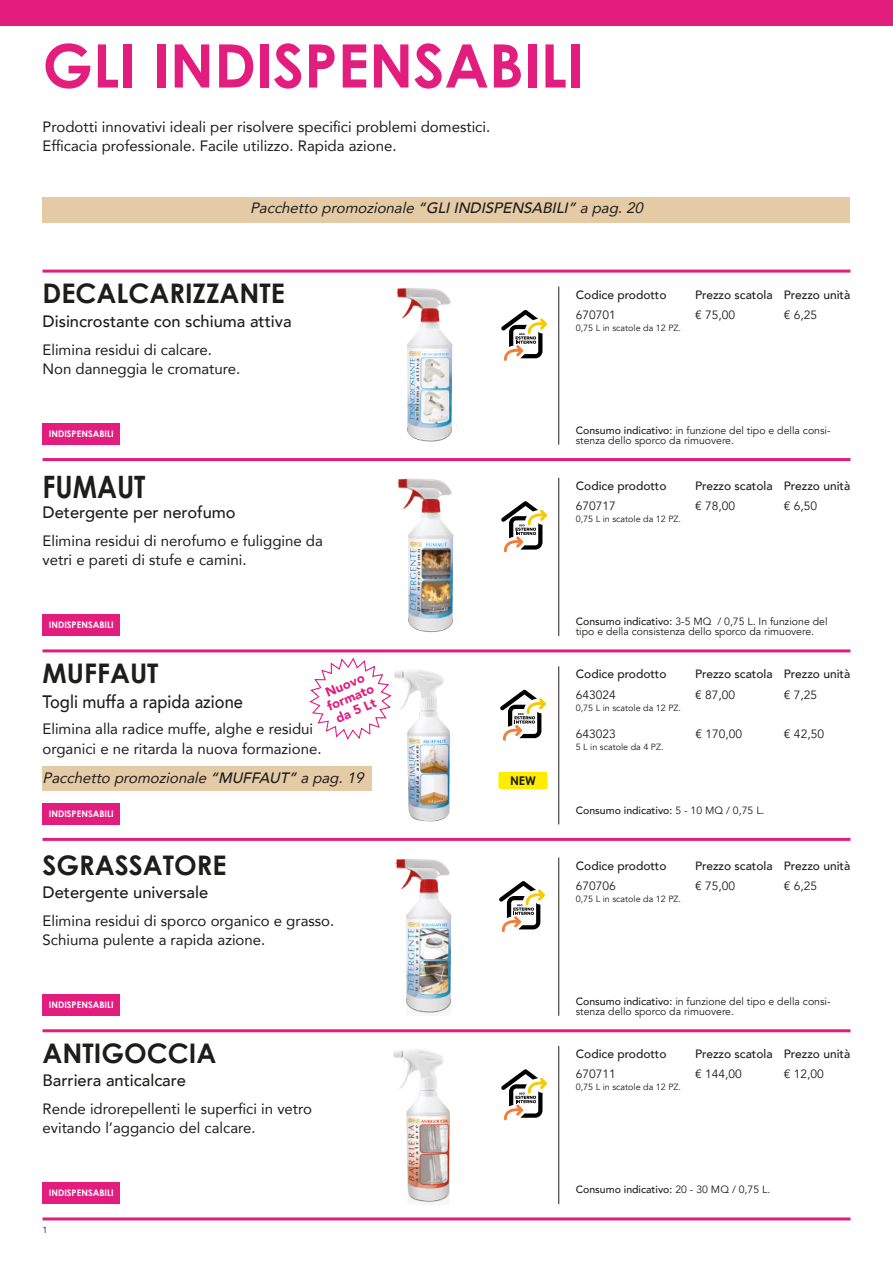
<style>
.page{position:relative;width:893px;height:1263px;background:#fff}
.page>*{position:absolute;margin:0;border:0;box-sizing:border-box;transform-origin:0 0}
.t1{font:700 60px "Century Gothic";color:#e31d7e}
.t2{font:700 30.9px "Century Gothic";color:#1d1d1b;scale:.87 1}
.t3{font:700 27px "Century Gothic";color:#1d1d1b}
.t4{font:500 18px "Avenir";color:#1d1d1b;scale:.92 1}
.t5{font:500 16.5px "Avenir";color:#1d1d1b}
.t6{font:15px/19.5px "Avenir";color:#1d1d1b}
.t7{font:italic 15px "Avenir";color:#1d1d1b}
.t8{font:900 12.9px/14.1px "Avenir";color:#e31d7e;text-align:center}
.t9{font:500 12px "Avenir";color:#1d1d1b}
.t10{font:12px "Avenir";color:#1d1d1b}
.t11{font:700 12px "Century Gothic";color:#1d1d1b}
.t12{font:10.5px/10.5px "Avenir";color:#1d1d1b}
.t13{font:500 10.5px "Avenir";color:#1d1d1b}
.t14{font:9px "Avenir";color:#1d1d1b}
.t15{font:700 9px "Century Gothic";color:#fff}
.s1{font-weight:500}
.s2{font-weight:400}
</style>
<div class="page">
<div style="left:0;top:0;width:893px;height:26px;background:#e31d7e"></div>
<hr style="left:43px;top:270px;width:807px;height:3px;background:#e31d7e">
<img style="left:396px;top:288px;width:57px;height:154px">
<hr style="left:558px;top:286px;width:1px;height:159px;background:#1d1d1b">
<div style="left:43px;top:423px;width:77px;height:22px;background:#e31d7e"></div>
<div style="left:43px;top:614px;width:77px;height:22px;background:#e31d7e"></div>
<div style="left:43px;top:803px;width:77px;height:21px;background:#e31d7e"></div>
<div style="left:43px;top:994px;width:77px;height:22px;background:#e31d7e"></div>
<div style="left:43px;top:1182px;width:77px;height:22px;background:#e31d7e"></div>
<svg style="left:501px;top:310px;width:46px;height:51px"></svg>
<hr style="left:43px;top:458px;width:807px;height:3px;background:#e31d7e">
<img style="left:397px;top:478px;width:57px;height:154px">
<hr style="left:558px;top:478px;width:1px;height:158px;background:#1d1d1b">
<svg style="left:501px;top:501px;width:46px;height:51px"></svg>
<hr style="left:43px;top:649px;width:807px;height:3px;background:#e31d7e">
<img style="left:394px;top:669px;width:56px;height:153px">
<hr style="left:558px;top:666px;width:1px;height:158px;background:#1d1d1b">
<svg style="left:500px;top:690px;width:46px;height:51px"></svg>
<img style="left:395px;top:858px;width:57px;height:155px">
<hr style="left:558px;top:858px;width:1px;height:158px;background:#1d1d1b">
<hr style="left:43px;top:838px;width:807px;height:3px;background:#e31d7e">
<svg style="left:499px;top:881px;width:46px;height:51px"></svg>
<hr style="left:43px;top:1029px;width:807px;height:3px;background:#e31d7e">
<hr style="left:43px;top:1217px;width:807px;height:3px;background:#e31d7e">
<img style="left:393px;top:1049px;width:57px;height:154px">
<hr style="left:558px;top:1046px;width:1px;height:158px;background:#1d1d1b">
<svg style="left:501px;top:1069px;width:46px;height:51px"></svg>
<div style="left:43px;top:197px;width:807px;height:25px;background:#e4cba6"></div>
<div style="left:43px;top:766px;width:329px;height:25px;background:#e4cba6"></div>
<div style="left:498px;top:772px;width:50px;height:17px;background:#ffed00;border-radius:2px"></div>
<svg style="left:309px;top:657px;width:83px;height:83px"></svg>
<h1 class="t1" style="left:43px;top:20px;width:543px">GLI INDISPENSABILI</h1>
<p class="t6" style="left:43px;top:117px;width:449px">Prodotti innovativi ideali per risolvere specifici problemi domestici.<br>Efficacia professionale. Facile utilizzo. Rapida azione.</p>
<p class="t7" style="left:250px;top:196px;width:399px">Pacchettopromozionale<span class="s1">“GLIINDISPENSABILI”</span>apag.20</p>
<h3 class="t3" style="left:43px;top:273px;width:244px">DECALCARIZZANTE</h3>
<p class="t5" style="left:43px;top:307px;width:251px">Disincrostante con schiuma attiva</p>
<p class="t6" style="left:43px;top:339px;width:199px">Elimina residui di calcare.<br>Non danneggia le cromature.</p>
<p class="t9" style="left:576px;top:284px;width:92px">Codice prodotto</p>
<p class="t10" style="left:576px;top:308px;width:42px">670701</p>
<p class="t14" style="left:576px;top:322px;width:107px">0,75 L in scatole da 12 PZ.</p>
<p class="t9" style="left:695px;top:284px;width:79px">Prezzo scatola</p>
<p class="t10" style="left:695px;top:308px;width:42px">€ 75,00</p>
<p class="t9" style="left:784px;top:284px;width:68px">Prezzo unità</p>
<p class="t10" style="left:784px;top:308px;width:35px">€ 6,25</p>
<p class="t15" style="left:49px;top:427px;width:66px">INDISPENSABILI</p>
<p class="t12" style="left:576px;top:425px;width:256px"><span class="s1">Consumo indicativo:</span> in funzione del tipo e della consi&shy;stenza dello sporco da rimuovere.</p>
<h2 class="t2" style="left:43px;top:463px;width:120px">FUMAUT</h2>
<p class="t5" style="left:43px;top:498px;width:195px">Detergente per nerofumo</p>
<p class="t6" style="left:43px;top:530px;width:282px">Elimina residui di nerofumo e fuliggine da vetri e pareti di stufe e camini.</p>
<p class="t9" style="left:576px;top:475px;width:92px">Codice prodotto</p>
<p class="t10" style="left:576px;top:499px;width:42px">670717</p>
<p class="t14" style="left:576px;top:514px;width:107px">0,75 L in scatole da 12 PZ.</p>
<p class="t9" style="left:695px;top:475px;width:79px">Prezzo scatola</p>
<p class="t10" style="left:695px;top:499px;width:42px">€ 78,00</p>
<p class="t9" style="left:784px;top:475px;width:68px">Prezzo unità</p>
<p class="t10" style="left:784px;top:499px;width:35px">€ 6,50</p>
<p class="t15" style="left:49px;top:618px;width:66px">INDISPENSABILI</p>
<p class="t12" style="left:576px;top:616px;width:253px"><span class="s1">Consumo indicativo:</span> 3-5 MQ / 0,75 L. In funzione del tipo e della consistenza dello sporco da rimuovere.</p>
<h3 class="t3" style="left:43px;top:653px;width:118px">MUFFAUT</h3>
<p class="t4" style="left:43px;top:686px;width:219px">Togli muffa a rapida azione</p>
<p class="t6" style="left:43px;top:719px;width:281px">Elimina alla radice muffe, alghe e residui organici e ne ritarda la nuova formazione.</p>
<p class="t8" style="left:319px;top:687px;width:51px;rotate:-23deg">Nuovo formato da 5 Lt</p>
<p class="t9" style="left:576px;top:664px;width:92px">Codice prodotto</p>
<p class="t10" style="left:576px;top:687px;width:42px">643024</p>
<p class="t14" style="left:576px;top:702px;width:107px">0,75 L in scatole da 12 PZ.</p>
<p class="t9" style="left:695px;top:664px;width:79px">Prezzo scatola</p>
<p class="t10" style="left:695px;top:687px;width:42px">€ 87,00</p>
<p class="t9" style="left:784px;top:664px;width:68px">Prezzo unità</p>
<p class="t10" style="left:784px;top:687px;width:35px">€ 7,25</p>
<p class="t10" style="left:576px;top:727px;width:42px">643023</p>
<p class="t10" style="left:695px;top:727px;width:48px">€ 170,00</p>
<p class="t14" style="left:576px;top:741px;width:89px">5 L in scatole da 4 PZ.</p>
<p class="t10" style="left:784px;top:727px;width:42px">€ 42,50</p>
<p class="t7" style="left:43px;top:766px;width:327px">Pacchettopromozionale<span class="s1">“MUFFAUT”</span>apag.19</p>
<p class="t11" style="left:510px;top:771px;width:27px">NEW</p>
<p class="t15" style="left:49px;top:806px;width:66px">INDISPENSABILI</p>
<p class="t13" style="left:576px;top:801px;width:190px">Consumo indicativo: <span class="s2">5 - 10 MQ / 0,75 L.</span></p>
<h3 class="t3" style="left:43px;top:844px;width:186px">SGRASSATORE</h3>
<p class="t5" style="left:43px;top:878px;width:167px">Detergente universale</p>
<p class="t6" style="left:43px;top:910px;width:293px">Elimina residui di sporco organico e grasso.<br>Schiuma pulente a rapida azione.</p>
<p class="t9" style="left:576px;top:855px;width:92px">Codice prodotto</p>
<p class="t10" style="left:576px;top:879px;width:42px">670706</p>
<p class="t14" style="left:576px;top:893px;width:107px">0,75 L in scatole da 12 PZ.</p>
<p class="t9" style="left:695px;top:855px;width:79px">Prezzo scatola</p>
<p class="t10" style="left:695px;top:879px;width:42px">€ 75,00</p>
<p class="t9" style="left:784px;top:855px;width:68px">Prezzo unità</p>
<p class="t10" style="left:784px;top:879px;width:35px">€ 6,25</p>
<p class="t15" style="left:49px;top:998px;width:66px">INDISPENSABILI</p>
<p class="t12" style="left:576px;top:996px;width:256px"><span class="s1">Consumo indicativo:</span> in funzione del tipo e della consi&shy;stenza dello sporco da rimuovere.</p>
<h3 class="t3" style="left:43px;top:1032px;width:175px">ANTIGOCCIA</h3>
<p class="t5" style="left:43px;top:1066px;width:145px">Barriera anticalcare</p>
<p class="t6" style="left:43px;top:1098px;width:271px">Rende idrorepellenti le superfici in vetro evitando l’aggancio del calcare.</p>
<p class="t9" style="left:576px;top:1043px;width:92px">Codice prodotto</p>
<p class="t10" style="left:576px;top:1067px;width:42px">670711</p>
<p class="t14" style="left:576px;top:1082px;width:107px">0,75 L in scatole da 12 PZ.</p>
<p class="t9" style="left:695px;top:1043px;width:157px">Prezzo scatola Prezzo unità</p>
<p class="t10" style="left:695px;top:1067px;width:48px">€ 144,00</p>
<p class="t10" style="left:784px;top:1067px;width:42px">€ 12,00</p>
<p class="t15" style="left:49px;top:1186px;width:66px">INDISPENSABILI</p>
<p class="t13" style="left:576px;top:1180px;width:196px">Consumo indicativo: <span class="s2">20 - 30 MQ / 0,75 L.</span></p>
<p class="t14" style="left:43px;top:1224px;width:7px">1</p>
</div>
